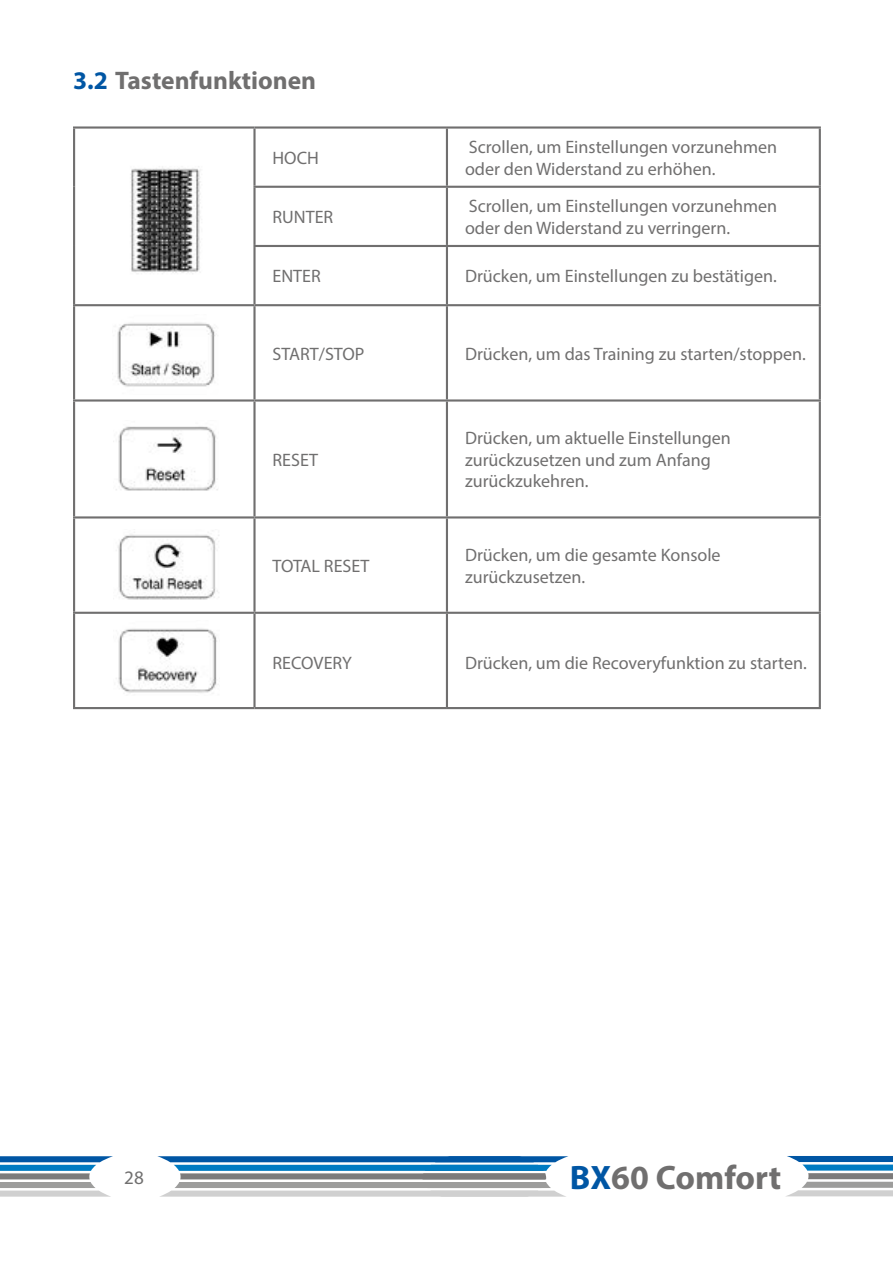
<style>
.page{position:relative;width:893px;height:1263px;background:#fff}
.page>*{position:absolute;margin:0;border:0;box-sizing:border-box;transform-origin:0 0}
.t1{font:700 34.05px "Myriad Pro";color:#706f6f}
.t2{font:700 25.5px "Myriad Pro";color:#706f6f}
.t3{font:19.05px "Myriad Pro";color:#706f6f}
.t4{font:18px/21.6px "Myriad Pro";color:#706f6f}
.s1{color:#0056a4}
</style>
<div class="page">
<svg style="left:787px;top:1156px;width:106px;height:40px"></svg>
<svg style="left:0;top:1156px;width:113px;height:40px"></svg>
<svg style="left:157px;top:1156px;width:411px;height:40px"></svg>
<hr style="left:73px;top:129px;width:2px;height:58px;background:#706f6f">
<hr style="left:73px;top:187px;width:2px;height:59px;background:#706f6f">
<hr style="left:73px;top:246px;width:2px;height:58px;background:#706f6f">
<hr style="left:73px;top:126px;width:181px;height:3px;background:#706f6f">
<hr style="left:253px;top:129px;width:3px;height:57px;background:#706f6f">
<hr style="left:254px;top:126px;width:193px;height:3px;background:#706f6f">
<hr style="left:447px;top:126px;width:374px;height:3px;background:#706f6f">
<hr style="left:446px;top:129px;width:2px;height:57px;background:#706f6f">
<hr style="left:819px;top:129px;width:2px;height:57px;background:#706f6f">
<hr style="left:253px;top:188px;width:3px;height:57px;background:#706f6f">
<hr style="left:253px;top:186px;width:194px;height:2px;background:#706f6f">
<hr style="left:447px;top:186px;width:374px;height:2px;background:#706f6f">
<hr style="left:446px;top:188px;width:2px;height:57px;background:#706f6f">
<hr style="left:819px;top:188px;width:2px;height:57px;background:#706f6f">
<hr style="left:253px;top:247px;width:3px;height:57px;background:#706f6f">
<hr style="left:253px;top:245px;width:194px;height:2px;background:#706f6f">
<hr style="left:447px;top:245px;width:374px;height:2px;background:#706f6f">
<hr style="left:446px;top:247px;width:2px;height:57px;background:#706f6f">
<hr style="left:819px;top:247px;width:2px;height:57px;background:#706f6f">
<hr style="left:73px;top:306px;width:2px;height:93px;background:#706f6f">
<hr style="left:73px;top:304px;width:181px;height:2px;background:#706f6f">
<hr style="left:253px;top:306px;width:3px;height:93px;background:#706f6f">
<hr style="left:254px;top:304px;width:193px;height:2px;background:#706f6f">
<hr style="left:447px;top:304px;width:374px;height:2px;background:#706f6f">
<hr style="left:446px;top:306px;width:2px;height:93px;background:#706f6f">
<hr style="left:819px;top:306px;width:2px;height:93px;background:#706f6f">
<hr style="left:73px;top:402px;width:2px;height:114px;background:#706f6f">
<hr style="left:73px;top:399px;width:181px;height:3px;background:#706f6f">
<hr style="left:253px;top:402px;width:3px;height:114px;background:#706f6f">
<hr style="left:254px;top:399px;width:193px;height:3px;background:#706f6f">
<hr style="left:447px;top:399px;width:374px;height:3px;background:#706f6f">
<hr style="left:446px;top:402px;width:2px;height:114px;background:#706f6f">
<hr style="left:819px;top:402px;width:2px;height:114px;background:#706f6f">
<hr style="left:73px;top:518px;width:2px;height:94px;background:#706f6f">
<hr style="left:73px;top:614px;width:2px;height:93px;background:#706f6f">
<hr style="left:73px;top:516px;width:181px;height:2px;background:#706f6f">
<hr style="left:73px;top:612px;width:181px;height:2px;background:#706f6f">
<hr style="left:73px;top:707px;width:181px;height:2px;background:#706f6f">
<hr style="left:253px;top:518px;width:3px;height:94px;background:#706f6f">
<hr style="left:253px;top:614px;width:3px;height:93px;background:#706f6f">
<hr style="left:254px;top:516px;width:193px;height:2px;background:#706f6f">
<hr style="left:447px;top:516px;width:374px;height:2px;background:#706f6f">
<hr style="left:446px;top:518px;width:2px;height:94px;background:#706f6f">
<hr style="left:819px;top:518px;width:2px;height:94px;background:#706f6f">
<hr style="left:446px;top:614px;width:2px;height:93px;background:#706f6f">
<hr style="left:819px;top:614px;width:2px;height:93px;background:#706f6f">
<hr style="left:254px;top:612px;width:193px;height:2px;background:#706f6f">
<hr style="left:447px;top:612px;width:374px;height:2px;background:#706f6f">
<hr style="left:254px;top:707px;width:193px;height:2px;background:#706f6f">
<hr style="left:447px;top:707px;width:374px;height:2px;background:#706f6f">
<img style="left:130px;top:166px;width:71px;height:108px">
<img style="left:117px;top:322px;width:98px;height:65px">
<img style="left:118px;top:532px;width:101px;height:68px">
<img style="left:113px;top:426px;width:105px;height:65px">
<img style="left:118px;top:628px;width:99px;height:65px">
<h2 class="t2" style="left:73px;top:64px;width:244px"><span class="s1">3.2</span> Tastenfunktionen</h2>
<p class="t4" style="left:273px;top:147px;width:48px">HOCH</p>
<p class="t4" style="left:465px;top:136px;width:314px">Scrollen, um Einstellungen vorzunehmen oder den Widerstand zu erhöhen.</p>
<p class="t4" style="left:273px;top:206px;width:62px">RUNTER</p>
<p class="t4" style="left:465px;top:195px;width:314px">Scrollen, um Einstellungen vorzunehmen oder den Widerstand zu verringern.</p>
<p class="t4" style="left:273px;top:265px;width:50px">ENTER</p>
<p class="t4" style="left:465px;top:265px;width:313px">Drücken, um Einstellungen zu bestätigen.</p>
<p class="t4" style="left:273px;top:342px;width:93px">START/STOP</p>
<p class="t4" style="left:465px;top:342px;width:342px">Drücken, um das Training zu starten/stoppen.</p>
<p class="t4" style="left:273px;top:449px;width:47px">RESET</p>
<p class="t4" style="left:465px;top:427px;width:267px">Drücken, um aktuelle Einstellungen zurückzusetzen und zum Anfang zurückzukehren.</p>
<p class="t4" style="left:273px;top:555px;width:99px">TOTAL RESET</p>
<p class="t4" style="left:465px;top:544px;width:257px">Drücken, um die gesamte Konsole zurückzusetzen.</p>
<p class="t4" style="left:273px;top:652px;width:81px">RECOVERY</p>
<p class="t4" style="left:465px;top:652px;width:343px">Drücken, um die Recoveryfunktion zu starten.</p>
<p class="t3" style="left:124px;top:1166px;width:21px">28</p>
<h1 class="t1" style="left:570px;top:1155px;width:213px"><span class="s1">BX</span>60 Comfort</h1>
</div>
